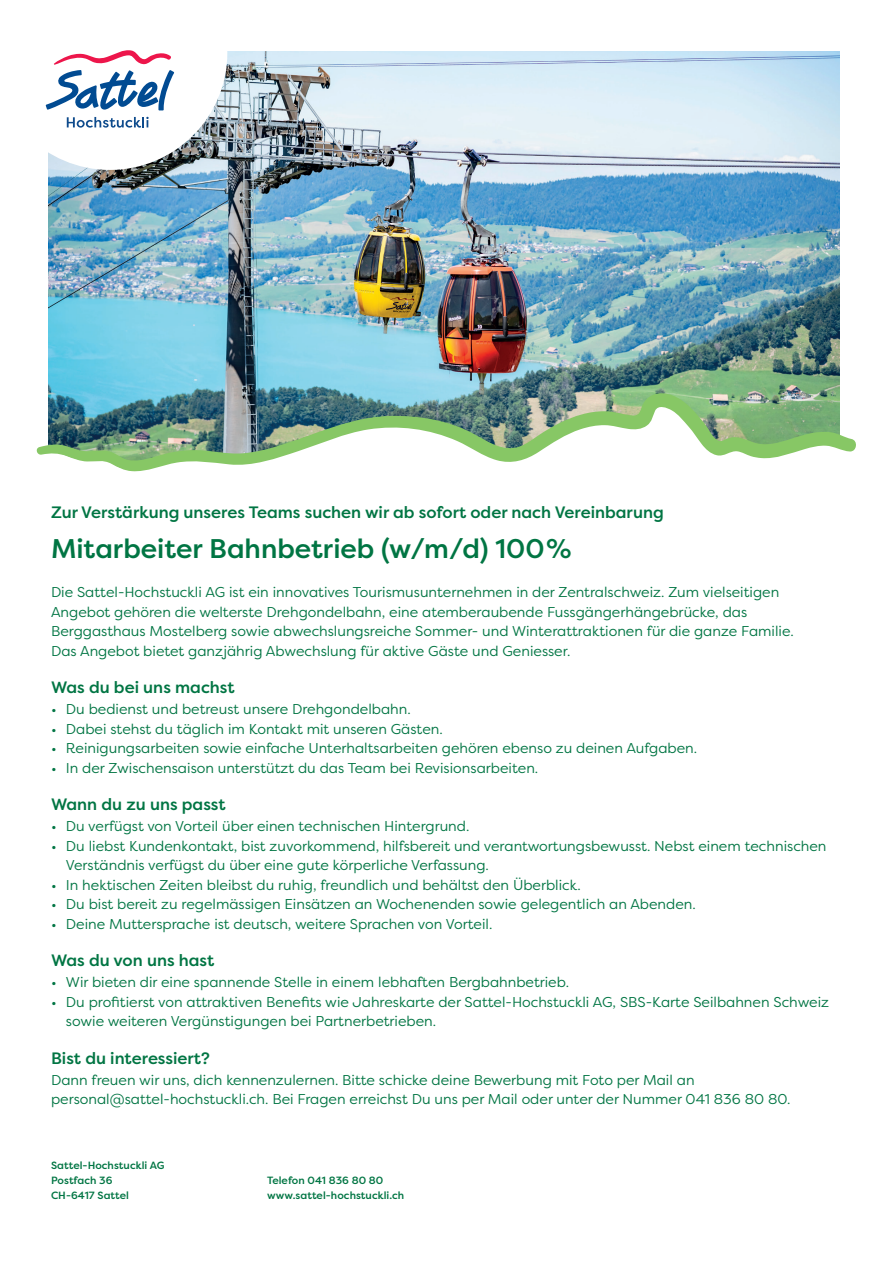
<style>
.page{position:relative;width:893px;height:1263px;background:#fff}
.page>*{position:absolute;margin:0;border:0;box-sizing:border-box;transform-origin:0 0}
.t1{font:500 27px "Filson Pro";color:#007543}
.t2{font:500 16.5px "Filson Pro";color:#007543}
.t3{font:14.25px/19.5px "Filson Pro";color:#007543}
.t4{font:500 10.5px/15px "Filson Pro";letter-spacing:.005em;color:#007543}
</style>
<div class="page">
<img style="left:49px;top:51px;width:791px;height:339px">
<svg style="left:45px;top:50px;width:182px;height:120px"></svg>
<img style="left:36px;top:390px;width:820px;height:82px">
<p class="t2" style="left:51px;top:500px;width:614px">Zur Verstärkung unseres Teams suchen wir ab sofort oder nach Vereinbarung</p>
<h1 class="t1" style="left:51px;top:530px;width:522px">Mitarbeiter Bahnbetrieb (w/m/d) 100%</h1>
<p class="t3" style="left:51px;top:582px;width:744px">Die Sattel-Hochstuckli AG ist ein innovatives Tourismusunternehmen in der Zentralschweiz. Zum vielseitigen Angebot gehören die welterste Drehgondelbahn, eine atemberaubende Fussgängerhängebrücke, das Berggasthaus Mostelberg sowie abwechslungsreiche Sommer- und Winterattraktionen für die ganze Familie.<br>Das Angebot bietet ganzjährig Abwechslung für aktive Gäste und Geniesser.</p>
<p class="t2" style="left:51px;top:676px;width:185px">Was du bei uns machst</p>
<p class="t3" style="left:51px;top:699px;width:361px">• Du bedienst und betreust unsere Drehgondelbahn.</p>
<p class="t3" style="left:51px;top:718px;width:393px">• Dabei stehst du täglich im Kontakt mit unseren Gästen.</p>
<p class="t3" style="left:51px;top:738px;width:648px">• Reinigungsarbeiten sowie einfache Unterhaltsarbeiten gehören ebenso zu deinen Aufgaben.</p>
<p class="t3" style="left:51px;top:757px;width:489px">• In der Zwischensaison unterstützt du das Team bei Revisionsarbeiten.</p>
<p class="t2" style="left:51px;top:793px;width:176px">Wann du zu uns passt</p>
<p class="t3" style="left:51px;top:816px;width:420px">• Du verfügst von Vorteil über einen technischen Hintergrund.</p>
<p class="t3" style="left:66px;top:835px;width:762px;text-indent:-15px">• Du liebst Kundenkontakt, bist zuvorkommend, hilfsbereit und verantwortungsbewusst. Nebst einem technischen<br>Verständnis verfügst du über eine gute körperliche Verfassung.</p>
<p class="t3" style="left:51px;top:874px;width:531px">• In hektischen Zeiten bleibst du ruhig, freundlich und behältst den Überblick.</p>
<p class="t3" style="left:51px;top:894px;width:646px">• Du bist bereit zu regelmässigen Einsätzen an Wochenenden sowie gelegentlich an Abenden.</p>
<p class="t3" style="left:51px;top:913px;width:443px">• Deine Muttersprache ist deutsch, weitere Sprachen von Vorteil.</p>
<p class="t2" style="left:51px;top:949px;width:165px">Was du von uns hast</p>
<p class="t3" style="left:51px;top:972px;width:520px">• Wir bieten dir eine spannende Stelle in einem lebhaften Bergbahnbetrieb.</p>
<p class="t3" style="left:66px;top:991px;width:765px;text-indent:-15px">• Du profitierst von attraktiven Benefits wie Jahreskarte der Sattel-Hochstuckli AG, SBS-Karte Seilbahnen Schweiz sowie weiteren Vergünstigungen bei Partnerbetrieben.</p>
<p class="t2" style="left:51px;top:1046px;width:160px">Bist du interessiert?</p>
<p class="t3" style="left:51px;top:1069px;width:741px">Dann freuen wir uns, dich kennenzulernen. Bitte schicke deine Bewerbung mit Foto per Mail an personal@sattel-hochstuckli.ch. Bei Fragen erreichst Du uns per Mail oder unter der Nummer 041 836 80 80.</p>
<p class="t4" style="left:51px;top:1157px;width:115px">Sattel-Hochstuckli AG<br>Postfach 36</p>
<p class="t4" style="left:267px;top:1172px;width:118px">Telefon 041 836 80 80</p>
<p class="t4" style="left:51px;top:1187px;width:80px">CH-6417 Sattel</p>
<p class="t4" style="left:267px;top:1187px;width:139px">www.sattel-hochstuckli.ch</p>
</div>
